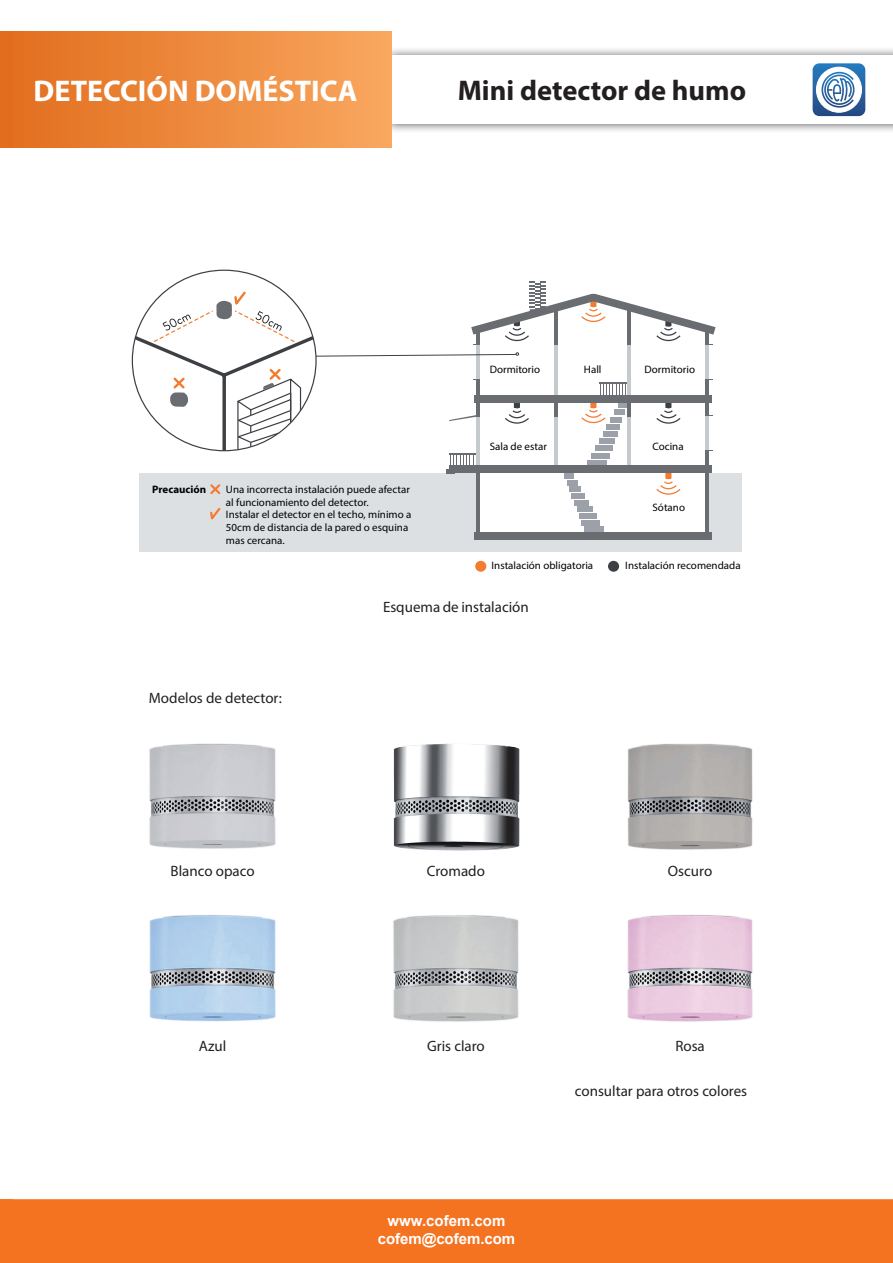
<style>
.page{position:relative;width:893px;height:1263px;background:#fff}
.page>*{position:absolute;margin:0;border:0;box-sizing:border-box;transform-origin:0 0}
.t1{font:700 30px "Myriad Pro";color:#fff}
.t2{font:700 28.5px "Myriad Pro";color:#231f20}
.t3{font:15px "Myriad Pro";color:#231f20}
.t4{font:700 15px/18px "Arial";color:#fff;text-align:center}
.t5{font:10.8px/12.8px "Myriad Pro";color:#000}
.t6{font:700 10.8px "Myriad Pro";color:#000}
</style>
<div class="page">
<div style="left:381px;top:46px;width:512px;height:87px;background:#231f20;opacity:.75"></div>
<div style="left:391px;top:56px;width:502px;height:68px;background:#fff"></div>
<div style="left:13px;top:1199px;width:880px;height:64px;background:#f47321"></div>
<svg style="left:813px;top:63px;width:52px;height:53px"></svg>
<div style="left:0;top:32px;width:391px;height:116px;background:linear-gradient(to right,#e26d1d,#f9a75f)"></div>
<svg style="left:0;top:1199px;width:13px;height:64px"></svg>
<div style="left:0;top:32px;width:13px;height:116px;background:#e26d1f"></div>
<div style="left:584px;top:527px;width:20px;height:5px;background:#9ca1a9"></div>
<div style="left:582px;top:520px;width:18px;height:5px;background:#9ca1a9"></div>
<div style="left:579px;top:513px;width:17px;height:6px;background:#9ca1a9"></div>
<div style="left:577px;top:507px;width:16px;height:5px;background:#9ca1a9"></div>
<div style="left:574px;top:500px;width:15px;height:5px;background:#9ca1a9"></div>
<div style="left:572px;top:493px;width:13px;height:6px;background:#9ca1a9"></div>
<div style="left:139px;top:473px;width:339px;height:79px;background:#dde0e3"></div>
<div style="left:707px;top:473px;width:35px;height:79px;background:#dde0e3"></div>
<div style="left:478px;top:536px;width:229px;height:16px;background:#dde0e3"></div>
<div style="left:474px;top:532px;width:237px;height:8px;background:#696c71"></div>
<hr style="left:705px;top:466px;width:4px;height:70px;background:#696c71">
<hr style="left:476px;top:466px;width:4px;height:70px;background:#696c71">
<div style="left:475px;top:561px;width:11px;height:11px;background:#f47c31;border-radius:50%"></div>
<div style="left:608px;top:561px;width:11px;height:11px;background:#3c3f43;border-radius:50%"></div>
<svg style="left:133px;top:269px;width:184px;height:181px"></svg>
<svg style="left:132px;top:281px;width:583px;height:215px"></svg>
<svg style="left:210px;top:507px;width:11px;height:13px"></svg>
<img style="left:149px;top:743px;width:127px;height:106px">
<img style="left:393px;top:915px;width:126px;height:107px">
<img style="left:627px;top:915px;width:126px;height:107px">
<img style="left:149px;top:915px;width:127px;height:107px">
<img style="left:627px;top:744px;width:126px;height:106px">
<img style="left:393px;top:743px;width:127px;height:107px">
<h1 class="t1" style="left:34px;top:71px;width:325px">DETECCIÓN DOMÉSTICA</h1>
<h2 class="t2" style="left:458px;top:72px;width:290px">Mini detector de humo</h2>
<p class="t5" style="left:490px;top:362px;width:52px">Dormitorio</p>
<p class="t5" style="left:584px;top:362px;width:19px">Hall</p>
<p class="t5" style="left:645px;top:362px;width:52px">Dormitorio</p>
<p class="t6" style="left:152px;top:482px;width:56px">Precaución</p>
<p class="t5" style="left:226px;top:483px;width:187px">Una incorrecta instalación puede afectar al funcionamiento del detector.<br>Instalar el detector en el techo, mínimo a 50cm de distancia de la pared o esquina mas cercana.</p>
<p class="t5" style="left:490px;top:439px;width:59px">Sala de estar</p>
<p class="t5" style="left:652px;top:439px;width:33px">Cocina</p>
<p class="t5" style="left:491px;top:559px;width:103px">Instalación obligatoria</p>
<p class="t5" style="left:652px;top:501px;width:34px">Sótano</p>
<p class="t5" style="left:625px;top:559px;width:117px">Instalación recomendada</p>
<h3 class="t3" style="left:149px;top:688px;width:134px">Modelos de detector:</h3>
<h3 class="t3" style="left:171px;top:862px;width:86px">Blanco opaco</h3>
<h3 class="t3" style="left:383px;top:598px;width:147px">Esquema de instalación</h3>
<h3 class="t3" style="left:427px;top:862px;width:60px">Cromado</h3>
<h3 class="t3" style="left:668px;top:862px;width:46px">Oscuro</h3>
<h3 class="t3" style="left:199px;top:1037px;width:29px">Azul</h3>
<h3 class="t3" style="left:427px;top:1037px;width:59px">Gris claro</h3>
<h3 class="t3" style="left:675px;top:1037px;width:31px">Rosa</h3>
<h3 class="t4" style="left:378px;top:1212px;width:139px">www.cofem.com cofem@cofem.com</h3>
<h3 class="t3" style="left:575px;top:1082px;width:174px">consultar para otros colores</h3>
</div>
